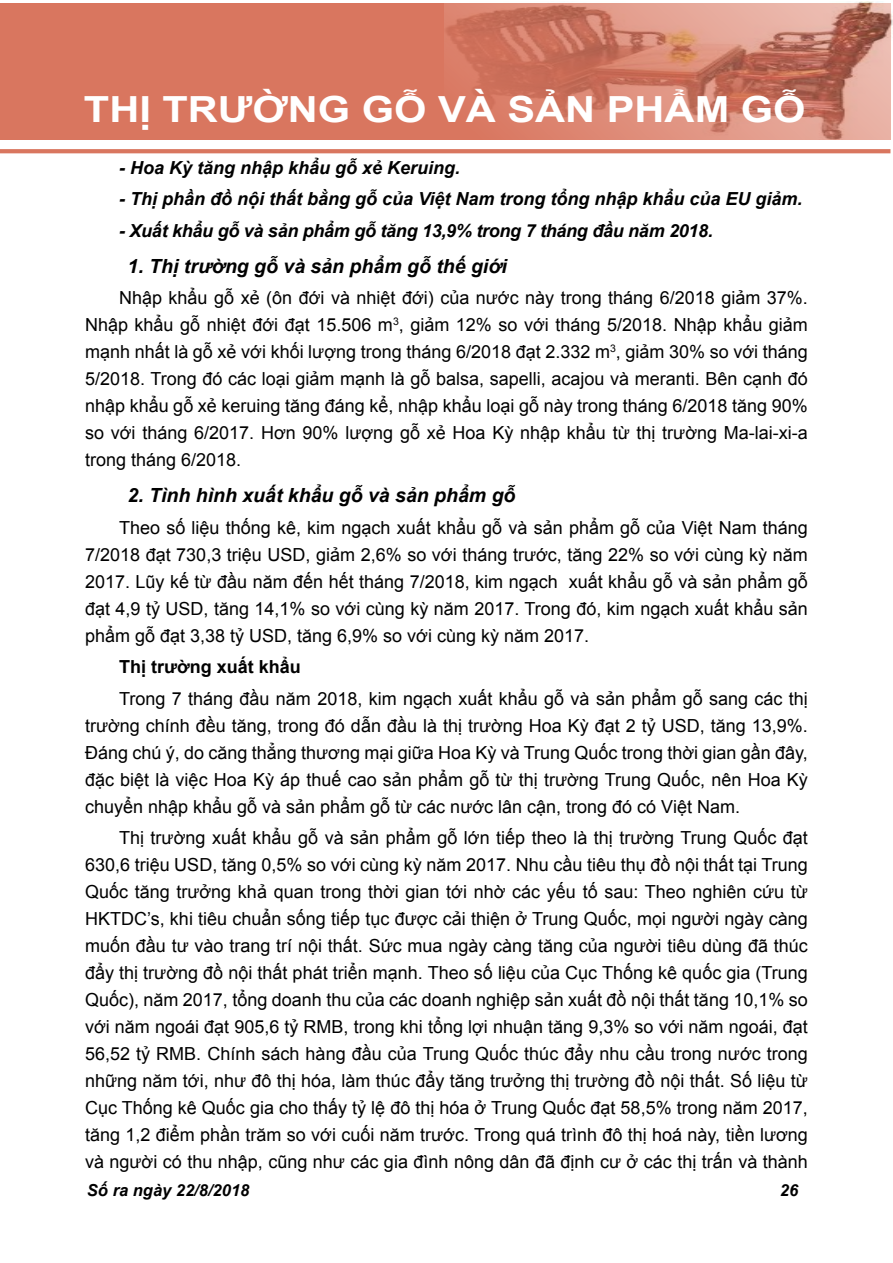
<style>
.page{position:relative;width:893px;height:1263px;background:#fff}
.page>*{position:absolute;margin:0;border:0;box-sizing:border-box;transform-origin:0 0}
.t1{font:700 36px "Arial";color:#fff;scale:1.16 1}
.t2{font:italic 700 19.5px "Arial";color:#000}
.t3{font:18px/27px "Arial";color:#000;text-align:justify}
.t4{font:italic 700 18px "Arial";color:#000}
.t5{font:700 18px "Arial";color:#000}
.t6{font:italic 700 16.5px "Arial";color:#000}
</style>
<div class="page">
<div style="left:0;top:3px;width:890px;height:137px;background:#d9765f"></div>
<svg style="left:0;top:149px;width:890px;height:4px;background:#da7963"></svg>
<img style="left:444px;top:2px;width:448px;height:138px">
<h1 class="t1" style="left:84px;top:85px;width:624px">THỊ TRƯỜNG GỖ VÀ SẢN PHẨM GỖ</h1>
<p class="t4" style="left:119px;top:155px;width:343px">- Hoa Kỳ tăng nhập khẩu gỗ xẻ Keruing.</p>
<p class="t4" style="left:119px;top:187px;width:685px">- Thị phần đồ nội thất bằng gỗ của Việt Nam trong tổng nhập khẩu của EU giảm.</p>
<p class="t4" style="left:119px;top:218px;width:595px">- Xuất khẩu gỗ và sản phẩm gỗ tăng 13,9% trong 7 tháng đầu năm 2018.</p>
<p class="t2" style="left:128px;top:253px;width:381px">1. Thị trường gỗ và sản phẩm gỗ thế giới</p>
<p class="t3" style="left:85px;top:285px;width:724px;text-indent:34px">Nhập khẩu gỗ xẻ (ôn đới và nhiệt đới) của nước này trong tháng 6/2018 giảm 37%.<br>Nhập khẩu gỗ nhiệt đới đạt 15.506 m<sup>3</sup>, giảm 12% so với tháng 5/2018. Nhập khẩu giảm mạnh nhất là gỗ xẻ với khối lượng trong tháng 6/2018 đạt 2.332 m<sup>3</sup>, giảm 30% so với tháng 5/2018. Trong đó các loại giảm mạnh là gỗ balsa, sapelli, acajou và meranti. Bên cạnh đó nhập khẩu gỗ xẻ keruing tăng đáng kể, nhập khẩu loại gỗ này trong tháng 6/2018 tăng 90% so với tháng 6/2017. Hơn 90% lượng gỗ xẻ Hoa Kỳ nhập khẩu từ thị trường Ma-lai-xi-a trong tháng 6/2018.</p>
<p class="t2" style="left:128px;top:482px;width:389px">2. Tình hình xuất khẩu gỗ và sản phẩm gỗ</p>
<p class="t3" style="left:85px;top:514px;width:724px;text-indent:34px">Theo số liệu thống kê, kim ngạch xuất khẩu gỗ và sản phẩm gỗ của Việt Nam tháng 7/2018 đạt 730,3 triệu USD, giảm 2,6% so với tháng trước, tăng 22% so với cùng kỳ năm 2017. Lũy kế từ đầu năm đến hết tháng 7/2018, kim ngạch xuất khẩu gỗ và sản phẩm gỗ đạt 4,9 tỷ USD, tăng 14,1% so với cùng kỳ năm 2017. Trong đó, kim ngạch xuất khẩu sản phẩm gỗ đạt 3,38 tỷ USD, tăng 6,9% so với cùng kỳ năm 2017.</p>
<p class="t5" style="left:119px;top:655px;width:183px">Thị trường xuất khẩu</p>
<p class="t3" style="left:85px;top:685px;width:724px;text-indent:34px">Trong 7 tháng đầu năm 2018, kim ngạch xuất khẩu gỗ và sản phẩm gỗ sang các thị trường chính đều tăng, trong đó dẫn đầu là thị trường Hoa Kỳ đạt 2 tỷ USD, tăng 13,9%.<br>Đáng chú ý, do căng thẳng thương mại giữa Hoa Kỳ và Trung Quốc trong thời gian gần đây, đặc biệt là việc Hoa Kỳ áp thuế cao sản phẩm gỗ từ thị trường Trung Quốc, nên Hoa Kỳ chuyển nhập khẩu gỗ và sản phẩm gỗ từ các nước lân cận, trong đó có Việt Nam.</p>
<p class="t3" style="left:85px;top:825px;width:724px;text-indent:34px">Thị trường xuất khẩu gỗ và sản phẩm gỗ lớn tiếp theo là thị trường Trung Quốc đạt 630,6 triệu USD, tăng 0,5% so với cùng kỳ năm 2017. Nhu cầu tiêu thụ đồ nội thất tại Trung Quốc tăng trưởng khả quan trong thời gian tới nhờ các yếu tố sau: Theo nghiên cứu từ HKTDC’s, khi tiêu chuẩn sống tiếp tục được cải thiện ở Trung Quốc, mọi người ngày càng muốn đầu tư vào trang trí nội thất. Sức mua ngày càng tăng của người tiêu dùng đã thúc đẩy thị trường đồ nội thất phát triển mạnh. Theo số liệu của Cục Thống kê quốc gia (Trung Quốc), năm 2017, tổng doanh thu của các doanh nghiệp sản xuất đồ nội thất tăng 10,1% so với năm ngoái đạt 905,6 tỷ RMB, trong khi tổng lợi nhuận tăng 9,3% so với năm ngoái, đạt 56,52 tỷ RMB. Chính sách hàng đầu của Trung Quốc thúc đẩy nhu cầu trong nước trong những năm tới, như đô thị hóa, làm thúc đẩy tăng trưởng thị trường đồ nội thất. Số liệu từ Cục Thống kê Quốc gia cho thấy tỷ lệ đô thị hóa ở Trung Quốc đạt 58,5% trong năm 2017, tăng 1,2 điểm phần trăm so với cuối năm trước. Trong quá trình đô thị hoá này, tiền lương và người có thu nhập, cũng như các gia đình nông dân đã định cư ở các thị trấn và thành</p>
<p class="t6" style="left:87px;top:1179px;width:164px">Số ra ngày 22/8/2018</p>
<p class="t6" style="left:780px;top:1179px;width:20px">26</p>
</div>
